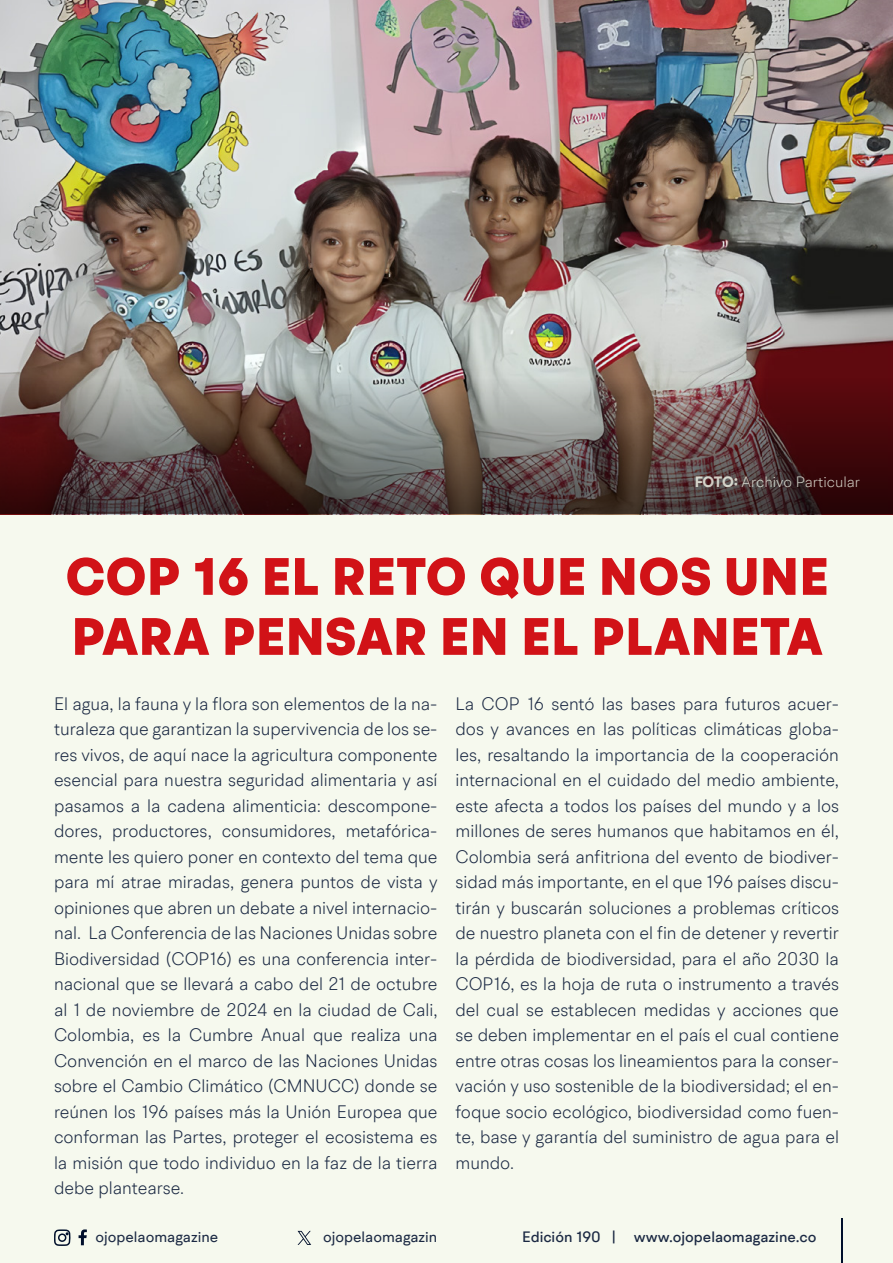
<style>
.page{position:relative;width:893px;height:1263px;background:#f6f9ee}
.page>*{position:absolute;margin:0;border:0;box-sizing:border-box;transform-origin:0 0}
.t1{font:900 52.5px/60px "BR Hendrix";letter-spacing:.01em;color:#d11217}
.t2{font:300 18px/25.5px "BR Hendrix";color:#1b2943;text-align:justify}
.t3{font:500 15px "BR Hendrix";color:#1b2943}
.t4{font:15px "BR Hendrix";color:#1b2943}
.t5{font:300 15px "BR Hendrix";color:#f5faed}
.s1{font-weight:700}
</style>
<div class="page">
<svg style="left:79px;top:1229px;width:8px;height:16px"></svg>
<svg style="left:54px;top:1229px;width:17px;height:17px"></svg>
<hr style="left:841px;top:1219px;width:1px;height:44px;background:#000f2b">
<svg style="left:298px;top:1231px;width:13px;height:14px"></svg>
<img style="left:0;top:0;width:893px;height:514px">
<svg style="left:0;top:377px;width:893px;height:136px;background:#66514e"></svg>
<p class="t5" style="left:694px;top:473px;width:168px"><span class="s1">FOTO:</span> Archivo Particular</p>
<h1 class="t1" style="left:66px;top:548px;width:765px">COP 16 EL RETO QUE NOS UNE<br>PARA PENSAR EN EL PLANETA</h1>
<p class="t2" style="left:54px;top:690px;width:385px">El agua, la fauna y la flora son elementos de la na&shy;turaleza que garantizan la supervivencia de los se&shy;res vivos, de aquí nace la agricultura componente esencial para nuestra seguridad alimentaria y así pasamos a la cadena alimenticia: descompone&shy;dores, productores, consumidores, metafórica&shy;mente les quiero poner en contexto del tema que para mí atrae miradas, genera puntos de vista y opiniones que abren un debate a nivel internacio&shy;nal. La Conferencia de las Naciones Unidas sobre Biodiversidad (COP16) es una conferencia inter&shy;nacional que se llevará a cabo del 21 de octubre al 1 de noviembre de 2024 en la ciudad de Cali, Colombia, es la Cumbre Anual que realiza una Convención en el marco de las Naciones Unidas sobre el Cambio Climático (CMNUCC) donde se reúnen los 196 países más la Unión Europea que conforman las Partes, proteger el ecosistema es la misión que todo individuo en la faz de la tierra debe plantearse.</p>
<p class="t2" style="left:455px;top:690px;width:385px">La COP 16 sentó las bases para futuros acuer&shy;dos y avances en las políticas climáticas globa&shy;les, resaltando la importancia de la cooperación internacional en el cuidado del medio ambiente, este afecta a todos los países del mundo y a los millones de seres humanos que habitamos en él, Colombia será anfitriona del evento de biodiver&shy;sidad más importante, en el que 196 países discu&shy;tirán y buscarán soluciones a problemas críticos de nuestro planeta con el fin de detener y revertir la pérdida de biodiversidad, para el año 2030 la COP16, es la hoja de ruta o instrumento a través del cual se establecen medidas y acciones que se deben implementar en el país el cual contiene entre otras cosas los lineamientos para la conser&shy;vación y uso sostenible de la biodiversidad; el en&shy;foque socio ecológico, biodiversidad como fuen&shy;te, base y garantía del suministro de agua para el mundo.</p>
<p class="t4" style="left:96px;top:1227px;width:124px">ojopelaomagazine</p>
<p class="t4" style="left:323px;top:1227px;width:116px">ojopelaomagazin</p>
<p class="t3" style="left:522px;top:1227px;width:296px">Edición 190 | www.ojopelaomagazine.co</p>
</div>
